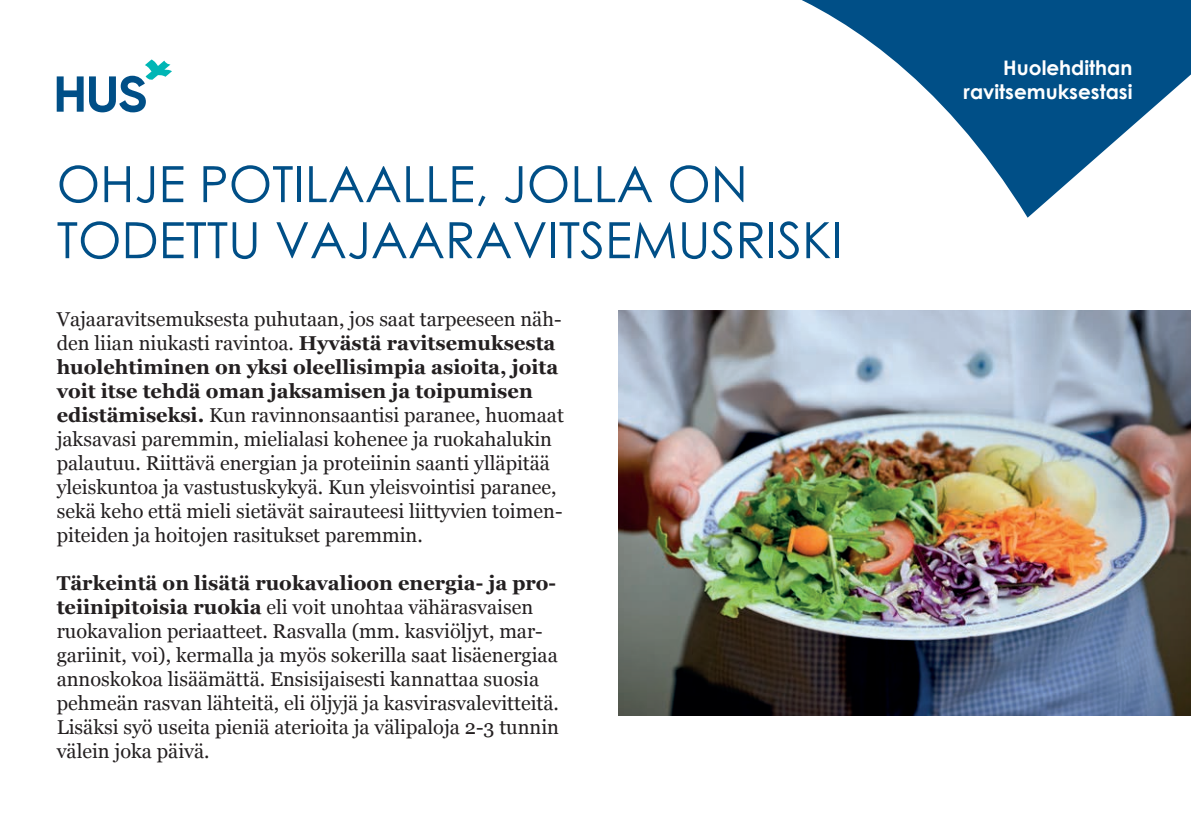
<style>
.page{position:relative;width:1191px;height:840px;background:#fff}
.page>*{position:absolute;margin:0;border:0;box-sizing:border-box;transform-origin:0 0}
.t1{font:50px/56px "Century Gothic";color:#004f87}
.t2{font:20px/24px "Georgia";color:#231f20}
.t3{font:700 20px/24px "Century Gothic";color:#fff;text-align:right}
.s1{font-weight:700}
</style>
<div class="page">
<svg style="left:57px;top:59px;width:115px;height:53px"></svg>
<svg style="left:802px;top:0;width:389px;height:217px;fill:#004f87"></svg>
<img style="left:618px;top:310px;width:573px;height:405px">
<h1 class="t1" style="left:57px;top:155px;width:787px">OHJE POTILAALLE, JOLLA ON<br>TODETTU VAJAARAVITSEMUSRISKI</h1>
<p class="t2" style="left:57px;top:307px;width:509px">Vajaaravitsemuksesta puhutaan, jos saat tarpeeseen näh&shy;den liian niukasti ravintoa. <span class="s1">Hyvästä ravitsemuksesta huolehtiminen on yksi oleellisimpia asioita, joita voit itse tehdä oman jaksamisen ja toipumisen edistämiseksi.</span> Kun ravinnonsaantisi paranee, huomaat jaksavasi paremmin, mielialasi kohenee ja ruokahalukin palautuu. Riittävä energian ja proteiinin saanti ylläpitää yleiskuntoa ja vastustuskykyä. Kun yleisvointisi paranee, sekä keho että mieli sietävät sairauteesi liittyvien toimen&shy;piteiden ja hoitojen rasitukset paremmin.</p>
<p class="t2" style="left:57px;top:571px;width:504px"><span class="s1">Tärkeintä on lisätä ruokavalioon energia- ja pro&shy;teiinipitoisia ruokia</span> eli voit unohtaa vähärasvaisen ruokavalion periaatteet. Rasvalla (mm. kasviöljyt, mar&shy;gariinit, voi), kermalla ja myös sokerilla saat lisäenergiaa annoskokoa lisäämättä. Ensisijaisesti kannattaa suosia pehmeän rasvan lähteitä, eli öljyjä ja kasvirasvalevitteitä.<br>Lisäksi syö useita pieniä aterioita ja välipaloja 2-3 tunnin välein joka päivä.</p>
<p class="t3" style="left:963px;top:54px;width:170px">Huolehdithan ravitsemuksestasi</p>
</div>
